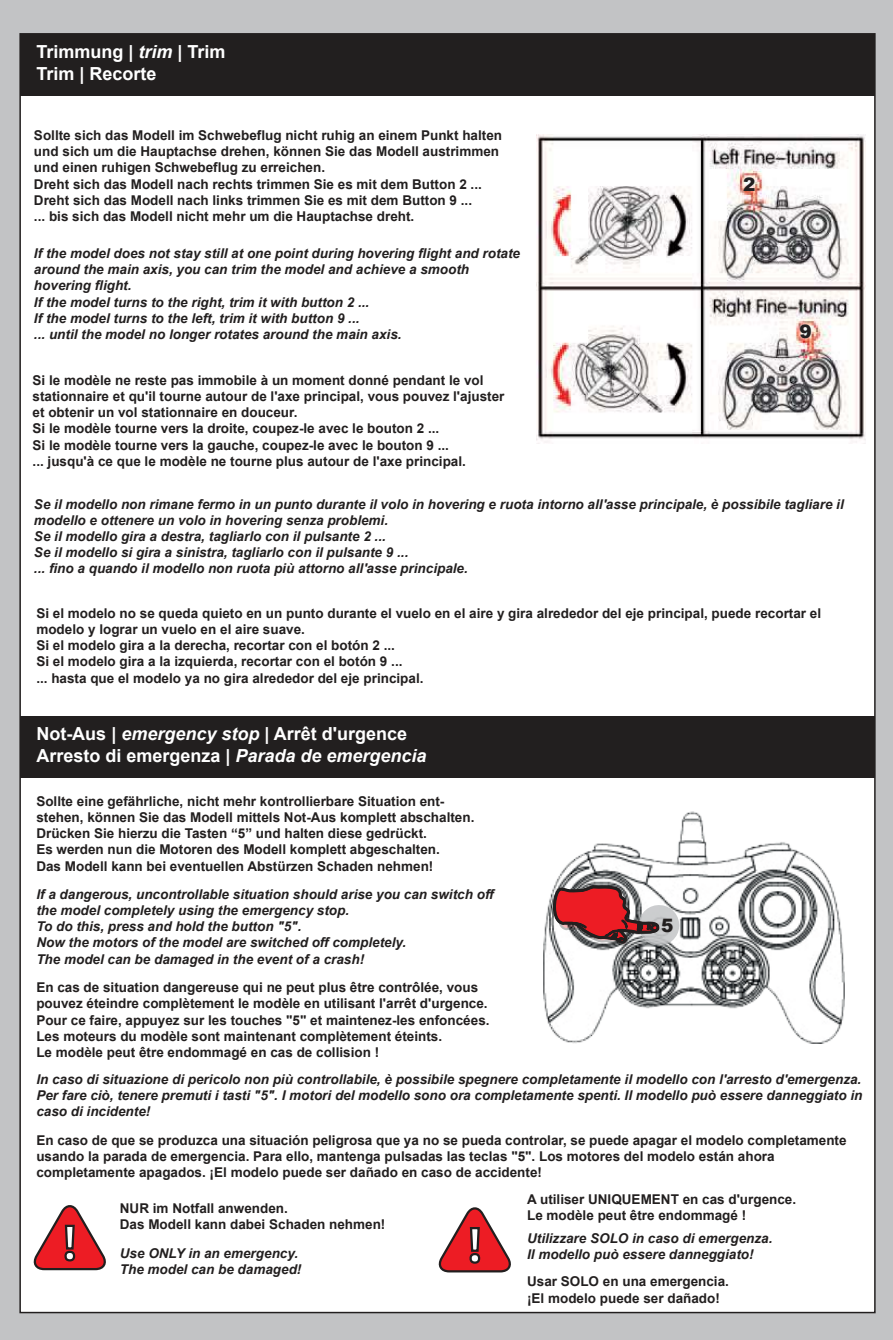
<style>
.page{position:relative;width:893px;height:1340px;background:#fff}
.page>*{position:absolute;margin:0;border:0;box-sizing:border-box;transform-origin:0 0}
.t1{font:900 18.45px "Arial";color:#221f1f}
.t2{font:700 18px/21.6px "Arial";color:#fff}
.t3{font:700 13.5px/16.2px "Arial";color:#221f1f}
.t4{font:italic 700 13.5px/16.2px "Arial";color:#221f1f}
.s1{font-style:italic}
</style>
<div class="page">
<div style="left:0;top:1px;width:893px;height:1338px;background:#c2c3c5"></div>
<div style="left:19px;top:33px;width:857px;height:1280px;background:#fff;border:1px solid #221f1f"></div>
<div style="left:20px;top:34px;width:855px;height:61px;background:#221f1f"></div>
<div style="left:20px;top:716px;width:855px;height:61px;background:#221f1f"></div>
<svg style="left:33px;top:1205px;width:73px;height:66px"></svg>
<svg style="left:438px;top:1207px;width:73px;height:66px"></svg>
<img style="left:544px;top:811px;width:300px;height:232px">
<svg style="left:550px;top:883px;width:129px;height:62px"></svg>
<div style="left:621px;top:919px;width:7px;height:9px;border:2px solid #221f1f"></div>
<div style="left:572px;top:921px;width:15px;height:7px;border:2px solid #221f1f"></div>
<img style="left:536px;top:135px;width:330px;height:308px">
<h2 class="t2" style="left:36px;top:43px;width:191px">Trimmung | <span class="s1">trim</span> | Trim<br>Trim | Recorte</h2>
<p class="t3" style="left:34px;top:128px;width:470px">Sollte sich das Modell im Schwebeflug nicht ruhig an einem Punkt halten und sich um die Hauptachse drehen, kˆnnen Sie das Modell austrimmen und einen ruhigen Schwebeflug zu erreichen.<br>Dreht sich das Modell nach rechts trimmen Sie es mit dem Button 2 ...<br>Dreht sich das Modell nach links trimmen Sie es mit dem Button 9 ...<br>... bis sich das Modell nicht mehr um die Hauptachse dreht.</p>
<p class="t4" style="left:34px;top:246px;width:488px">If the model does not stay still at one point during hovering flight and rotate around the main axis, you can trim the model and achieve a smooth hovering flight.<br>If the model turns to the right, trim it with button 2 ...<br>If the model turns to the left, trim it with button 9 ...<br>... until the model no longer rotates around the main axis.</p>
<p class="t3" style="left:33px;top:373px;width:473px">Si le modËle ne reste pas immobile ‡ un moment donnÈ pendant le vol stationnaire et qu'il tourne autour de l'axe principal, vous pouvez l'ajuster et obtenir un vol stationnaire en douceur.<br>Si le modËle tourne vers la droite, coupez-le avec le bouton 2 ...<br>Si le modËle tourne vers la gauche, coupez-le avec le bouton 9 ...<br>... jusqu'‡ ce que le modËle ne tourne plus autour de l'axe principal.</p>
<p class="t4" style="left:34px;top:497px;width:811px">Se il modello non rimane fermo in un punto durante il volo in hovering e ruota intorno all'asse principale, Ë possibile tagliare il modello e ottenere un volo in hovering senza problemi.<br>Se il modello gira a destra, tagliarlo con il pulsante 2 ...<br>Se il modello si gira a sinistra, tagliarlo con il pulsante 9 ...<br>... fino a quando il modello non ruota pi˘ attorno all'asse principale.</p>
<p class="t3" style="left:36px;top:606px;width:786px">Si el modelo no se queda quieto en un punto durante el vuelo en el aire y gira alrededor del eje principal, puede recortar el modelo y lograr un vuelo en el aire suave.<br>Si el modelo gira a la derecha, recortar con el botÛn 2 ...<br>Si el modelo gira a la izquierda, recortar con el botÛn 9 ...<br>... hasta que el modelo ya no gira alrededor del eje principal.</p>
<h1 class="t1" style="left:743px;top:178px;width:14px">2</h1>
<h1 class="t1" style="left:799px;top:324px;width:14px">9</h1>
<h2 class="t2" style="left:36px;top:724px;width:392px">Not-Aus | <span class="s1">emergency stop</span> | ArrÍt d'urgence<br>Arresto di emergenza | <span class="s1">Parada de emergencia</span></h2>
<p class="t3" style="left:36px;top:794px;width:440px">Sollte eine gef‰hrliche, nicht mehr kontrollierbare Situation ent&shy;stehen, kˆnnen Sie das Modell mittels Not-Aus komplett abschalten.<br>Dr¸cken Sie hierzu die Tasten ì5î und halten diese gedr¸ckt.<br>Es werden nun die Motoren des Modell komplett abgeschalten.<br>Das Modell kann bei eventuellen Abst¸rzen Schaden nehmen!</p>
<p class="t4" style="left:36px;top:887px;width:459px">If a dangerous, uncontrollable situation should arise you can switch off the model completely using the emergency stop.<br>To do this, press and hold the button "5".<br>Now the motors of the model are switched off completely.<br>The model can be damaged in the event of a crash!</p>
<p class="t3" style="left:36px;top:980px;width:455px">En cas de situation dangereuse qui ne peut plus Ítre contrÙlÈe, vous pouvez Èteindre complËtement le modËle en utilisant l'arrÍt d'urgence.<br>Pour ce faire, appuyez sur les touches "5" et maintenez-les enfoncÈes.<br>Les moteurs du modËle sont maintenant complËtement Èteints.<br>Le modËle peut Ítre endommagÈ en cas de collision !</p>
<p class="t4" style="left:36px;top:1072px;width:828px;text-align:justify">In caso di situazione di pericolo non pi˘ controllabile, Ë possibile spegnere completamente il modello con l'arresto d'emergenza.<br>Per fare ciÚ, tenere premuti i tasti "5". I motori del modello sono ora completamente spenti. Il modello puÚ essere danneggiato in caso di incidente!</p>
<p class="t3" style="left:36px;top:1132px;width:812px">En caso de que se produzca una situaciÛn peligrosa que ya no se pueda controlar, se puede apagar el modelo completamente usando la parada de emergencia. Para ello, mantenga pulsadas las teclas "5". Los motores del modelo est·n ahora completamente apagados. °El modelo puede ser daÒado en caso de accidente!</p>
<h1 class="t1" style="left:661px;top:918px;width:14px">5</h1>
<p class="t3" style="left:120px;top:1201px;width:267px">NUR im Notfall anwenden.<br>Das Modell kann dabei Schaden nehmen!</p>
<p class="t4" style="left:120px;top:1246px;width:183px">Use ONLY in an emergency.<br>The model can be damaged!</p>
<p class="t3" style="left:527px;top:1192px;width:271px">A utiliser UNIQUEMENT en cas d'urgence.<br>Le modËle peut Ítre endommagÈ !</p>
<p class="t4" style="left:527px;top:1231px;width:247px">Utilizzare SOLO in caso di emergenza.<br>Il modello puÚ essere danneggiato!</p>
<p class="t3" style="left:527px;top:1274px;width:203px">Usar SOLO en una emergencia. °El modelo puede ser daÒado!</p>
</div>
